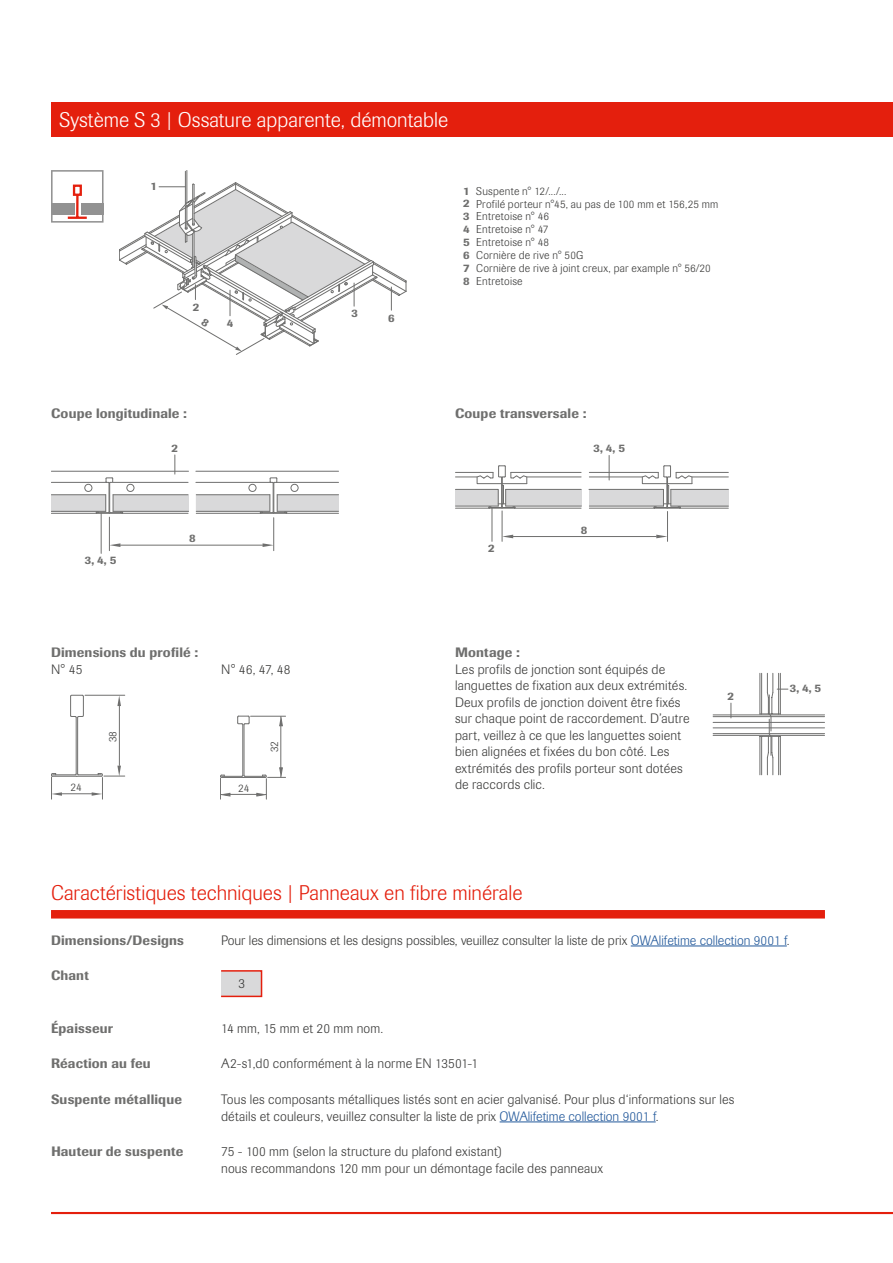
<style>
.page{position:relative;width:893px;height:1263px;background:#fff}
.page>*{position:absolute;margin:0;border:0;box-sizing:border-box;transform-origin:0 0}
.t1{font:300 21px "Imago Pro";color:#e41f0d}
.t2{font:300 21px "Imago Pro";color:#fff}
.t3{font:300 13.5px/16.5px "Imago Pro";letter-spacing:.01em;color:#3b3b3a}
.t4{font:500 13.5px "Imago Pro";letter-spacing:.01em;color:#6f6f6e}
.t5{font:300 11.25px/12.9px "Imago Pro";letter-spacing:.02em;color:#3b3b3a}
.t6{font:500 11.25px "Imago Pro";color:#6f6f6e}
.s1{font-weight:500;color:#6f6f6e}
.s2{color:#23599b}
</style>
<div class="page">
<div style="left:51px;top:102px;width:842px;height:34px;background:#e41f0d"></div>
<hr style="left:51px;top:1212px;width:842px;height:2px;background:#e41f0d">
<div style="left:51px;top:910px;width:774px;height:8px;background:#e41f0d"></div>
<hr style="left:631px;top:946px;width:156px;height:1px;background:#23599b">
<div style="left:221px;top:971px;width:41px;height:25px;background:#d9d9da"></div>
<div style="left:221px;top:970px;width:41px;height:27px;border:2px solid #e41f0d"></div>
<hr style="left:500px;top:1121px;width:156px;height:1px;background:#23599b">
<svg style="left:51px;top:170px;width:53px;height:53px"></svg>
<hr style="left:187px;top:170px;width:1px;height:33px;background:#6f6f6e">
<hr style="left:185px;top:171px;width:1px;height:33px;background:#6f6f6e">
<div style="left:278px;top:495px;width:61px;height:16px;background:#d9d9da"></div>
<div style="left:196px;top:495px;width:74px;height:17px;background:#d9d9da"></div>
<div style="left:113px;top:495px;width:76px;height:17px;background:#d9d9da"></div>
<div style="left:51px;top:495px;width:55px;height:17px;background:#d9d9da"></div>
<hr style="left:51px;top:494px;width:55px;height:1px;background:#6f6f6e">
<hr style="left:51px;top:482px;width:56px;height:1px;background:#6f6f6e">
<hr style="left:276px;top:482px;width:63px;height:1px;background:#6f6f6e">
<hr style="left:196px;top:494px;width:74px;height:1px;background:#6f6f6e">
<hr style="left:196px;top:511px;width:74px;height:1px;background:#6f6f6e">
<hr style="left:196px;top:513px;width:65px;height:1px;background:#6f6f6e">
<hr style="left:196px;top:482px;width:75px;height:1px;background:#6f6f6e">
<hr style="left:196px;top:471px;width:143px;height:1px;background:#6f6f6e">
<hr style="left:286px;top:513px;width:53px;height:1px;background:#6f6f6e">
<hr style="left:277px;top:511px;width:62px;height:1px;background:#6f6f6e">
<hr style="left:277px;top:494px;width:62px;height:1px;background:#6f6f6e">
<hr style="left:51px;top:471px;width:138px;height:1px;background:#6f6f6e">
<hr style="left:51px;top:511px;width:55px;height:1px;background:#6f6f6e">
<hr style="left:51px;top:513px;width:46px;height:1px;background:#6f6f6e">
<hr style="left:122px;top:513px;width:66px;height:1px;background:#6f6f6e">
<hr style="left:113px;top:482px;width:75px;height:1px;background:#6f6f6e">
<hr style="left:113px;top:511px;width:76px;height:1px;background:#6f6f6e">
<hr style="left:113px;top:494px;width:75px;height:1px;background:#6f6f6e">
<svg style="left:84px;top:477px;width:51px;height:37px"></svg>
<svg style="left:248px;top:477px;width:51px;height:37px"></svg>
<hr style="left:101px;top:513px;width:1px;height:40px;background:#6f6f6e">
<svg style="left:175px;top:455px;width:1px;height:19px"></svg>
<hr style="left:109px;top:517px;width:1px;height:34px;background:#6f6f6e">
<hr style="left:273px;top:518px;width:1px;height:33px;background:#6f6f6e">
<hr style="left:120px;top:545px;width:143px;height:1px;background:#6f6f6e">
<svg style="left:109px;top:543px;width:11px;height:4px"></svg>
<svg style="left:263px;top:543px;width:11px;height:4px"></svg>
<svg style="left:455px;top:465px;width:127px;height:44px"></svg>
<hr style="left:502px;top:511px;width:1px;height:30px;background:#6f6f6e">
<hr style="left:667px;top:511px;width:1px;height:30px;background:#6f6f6e">
<hr style="left:513px;top:536px;width:143px;height:1px;background:#6f6f6e">
<svg style="left:588px;top:455px;width:141px;height:54px"></svg>
<svg style="left:502px;top:535px;width:11px;height:3px"></svg>
<svg style="left:656px;top:535px;width:11px;height:3px"></svg>
<hr style="left:492px;top:508px;width:1px;height:33px;background:#6f6f6e">
<svg style="left:51px;top:695px;width:74px;height:104px"></svg>
<svg style="left:220px;top:716px;width:66px;height:83px"></svg>
<svg style="left:713px;top:673px;width:112px;height:102px"></svg>
<svg style="left:119px;top:182px;width:288px;height:173px"></svg>
<h1 class="t2" style="left:60px;top:106px;width:390px">Système S 3 | Ossature apparente, démontable</h1>
<p class="t6" style="left:150px;top:179px;width:8px">1</p>
<p class="t6" style="left:193px;top:299px;width:8px">2</p>
<p class="t6" style="left:227px;top:315px;width:8px">4</p>
<p class="t6" style="left:352px;top:306px;width:8px">3</p>
<p class="t6" style="left:388px;top:310px;width:8px">6</p>
<p class="t5" style="left:463px;top:184px;width:257px"><span class="s1">1</span> Suspente n° 12/.../...<br><span class="s1">2</span> Profilé porteur n°45, au pas de 100 mm et 156,25 mm<br><span class="s1">3</span> Entretoise n° 46<br><span class="s1">4</span> Entretoise n° 47<br><span class="s1">5</span> Entretoise n° 48<br><span class="s1">6</span> Cornière de rive n° 50G<br><span class="s1">7</span> Cornière de rive à joint creux, par example n° 56/20<br><span class="s1">8</span> Entretoise</p>
<p class="t4" style="left:51px;top:405px;width:137px">Coupe longitudinale :</p>
<p class="t4" style="left:455px;top:405px;width:133px">Coupe transversale :</p>
<p class="t6" style="left:85px;top:553px;width:33px">3, 4, 5</p>
<p class="t6" style="left:171px;top:441px;width:8px">2</p>
<p class="t6" style="left:189px;top:531px;width:8px">8</p>
<p class="t6" style="left:488px;top:541px;width:8px">2</p>
<p class="t6" style="left:593px;top:441px;width:33px">3, 4, 5</p>
<p class="t6" style="left:581px;top:523px;width:8px">8</p>
<p class="t4" style="left:51px;top:643px;width:149px">Dimensions du profilé :</p>
<p class="t4" style="left:455px;top:643px;width:66px">Montage :</p>
<p class="t3" style="left:51px;top:660px;width:33px">N° 45</p>
<p class="t3" style="left:221px;top:660px;width:71px">N° 46, 47, 48</p>
<p class="t3" style="left:455px;top:660px;width:236px">Les profils de jonction sont équipés de languettes de fixation aux deux extrémités.<br>Deux profils de jonction doivent être fixés sur chaque point de raccordement. D’autre part, veillez à ce que les languettes soient bien alignées et fixées du bon côté. Les extrémités des profils porteur sont dotées de raccords clic.</p>
<p class="t5" style="left:106px;top:742px;width:13px;rotate:-90deg">38</p>
<p class="t5" style="left:268px;top:752px;width:13px;rotate:-90deg">32</p>
<p class="t5" style="left:70px;top:780px;width:13px">24</p>
<p class="t5" style="left:238px;top:781px;width:13px">24</p>
<p class="t6" style="left:727px;top:689px;width:8px">2</p>
<p class="t6" style="left:790px;top:681px;width:33px">3, 4, 5</p>
<h1 class="t1" style="left:51px;top:879px;width:473px">Caractéristiques techniques | Panneaux en fibre minérale</h1>
<p class="t4" style="left:51px;top:931px;width:135px">Dimensions/Designs</p>
<p class="t3" style="left:221px;top:931px;width:570px">Pour les dimensions et les designs possibles, veuillez consulter la liste de prix <span class="s2">OWAlifetime collection 9001 f</span>.</p>
<p class="t4" style="left:51px;top:967px;width:39px">Chant</p>
<p class="t3" style="left:238px;top:975px;width:8px">3</p>
<p class="t4" style="left:51px;top:1019px;width:63px">Épaisseur</p>
<p class="t3" style="left:221px;top:1020px;width:164px">14 mm, 15 mm et 20 mm nom.</p>
<p class="t4" style="left:51px;top:1055px;width:101px">Réaction au feu</p>
<p class="t3" style="left:221px;top:1055px;width:259px">A2-s1,d0 conformément à la norme EN 13501-1</p>
<p class="t4" style="left:51px;top:1090px;width:132px">Suspente métallique</p>
<p class="t3" style="left:221px;top:1091px;width:515px">Tous les composants métalliques listés sont en acier galvanisé. Pour plus d‘informations sur les détails et couleurs, veuillez consulter la liste de prix <span class="s2">OWAlifetime collection 9001 f</span>.</p>
<p class="t4" style="left:51px;top:1143px;width:134px">Hauteur de suspente</p>
<p class="t3" style="left:221px;top:1143px;width:383px">75 - 100 mm (selon la structure du plafond existant)<br>nous recommandons 120 mm pour un démontage facile des panneaux</p>
</div>
